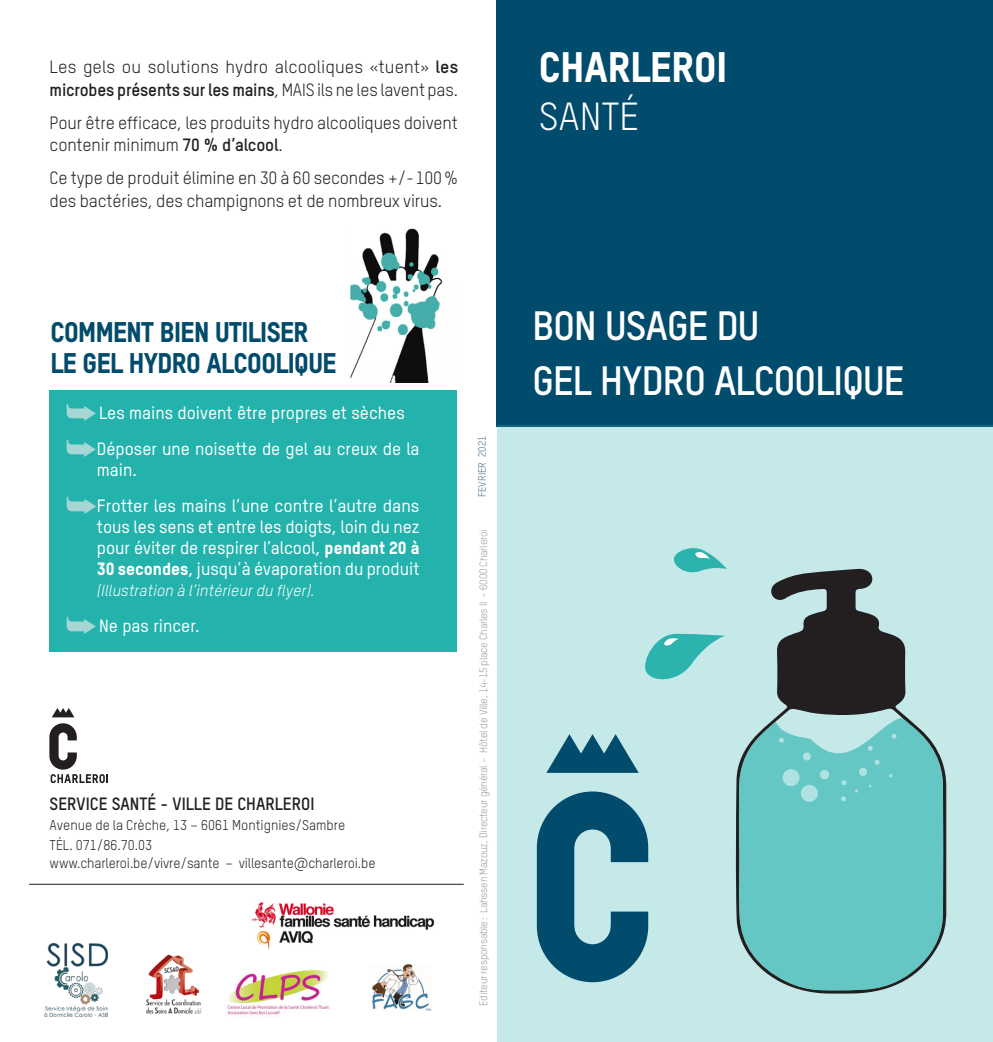
<style>
.page{position:relative;width:993px;height:1042px;background:#fff}
.page>*{position:absolute;margin:0;border:0;box-sizing:border-box;transform-origin:0 0}
.t1{font:800 42px "TSTAR";color:#fff}
.t2{font:700 40.25px/55.5px "TSTAR";letter-spacing:-.02em;color:#fff}
.t3{font:38.5px "TSTAR";color:#fff}
.t4{font:800 28px/31.5px "TSTAR";letter-spacing:-.02em;color:#014b6c}
.t5{font:17.5px/22.8px "TSTAR";letter-spacing:-.01em;color:#231f20}
.t6{font:500 17.5px/35.9px "TSTAR";color:#fff}
.t7{font:700 17.5px "TSTAR";color:#231f20}
.t8{font:italic 15.75px "TSTAR";color:#fff}
.t9{font:14px/19.9px "TSTAR";letter-spacing:-.005em;color:#231f20}
.t10{font:300 10.5px "TSTAR";letter-spacing:-.02em;color:#7e8083}
.t11{font:10.5px "TSTAR";letter-spacing:.01em;color:#4a6f8c}
.s1{font-weight:700}
.s2{color:#a7d7d5}
.s3{font-weight:800}
</style>
<div class="page">
<div style="left:496px;top:0;width:496px;height:426px;background:#014b6c"></div>
<svg style="left:52px;top:708px;width:22px;height:9px"></svg>
<svg style="left:49px;top:723px;width:59px;height:60px"></svg>
<hr style="left:29px;top:884px;width:434px;height:1px;background:#231f20">
<img style="left:251px;top:902px;width:184px;height:47px">
<img style="left:146px;top:955px;width:55px;height:58px">
<img style="left:371px;top:964px;width:60px;height:46px">
<img style="left:45px;top:942px;width:62px;height:75px">
<img style="left:227px;top:969px;width:102px;height:46px">
<div style="left:497px;top:425px;width:495px;height:617px;background:#c4e9e8"></div>
<svg style="left:735px;top:568px;width:211px;height:425px"></svg>
<svg style="left:738px;top:718px;width:204px;height:272px;background:#6ec7c3"></svg>
<svg style="left:673px;top:548px;width:53px;height:25px"></svg>
<svg style="left:645px;top:633px;width:80px;height:47px"></svg>
<svg style="left:782px;top:769px;width:17px;height:17px"></svg>
<div style="left:800px;top:785px;width:17px;height:17px;background:#afe2e0;border-radius:50%"></div>
<svg style="left:819px;top:770px;width:10px;height:9px"></svg>
<svg style="left:802px;top:752px;width:8px;height:8px"></svg>
<svg style="left:858px;top:768px;width:8px;height:8px"></svg>
<svg style="left:841px;top:780px;width:5px;height:5px"></svg>
<svg style="left:840px;top:796px;width:5px;height:5px"></svg>
<svg style="left:778px;top:738px;width:5px;height:5px"></svg>
<svg style="left:867px;top:746px;width:5px;height:5px"></svg>
<svg style="left:874px;top:760px;width:5px;height:5px"></svg>
<svg style="left:888px;top:774px;width:4px;height:3px"></svg>
<svg style="left:891px;top:734px;width:5px;height:4px"></svg>
<div style="left:49px;top:390px;width:407px;height:261px;background:#23b2ac"></div>
<img style="left:350px;top:228px;width:93px;height:154px">
<svg style="left:546px;top:734px;width:92px;height:39px"></svg>
<svg style="left:536px;top:791px;width:112px;height:191px"></svg>
<p class="t5" style="left:50px;top:55px;width:410px">Les gels ou solutions hydro alcooliques «tuent» <span class="s1">les microbes présents sur les mains</span>, MAIS ils ne les lavent pas.</p>
<p class="t5" style="left:50px;top:111px;width:409px">Pour être efficace, les produits hydro alcooliques doivent contenir minimum <span class="s1">70 % d’alcool</span>.</p>
<p class="t5" style="left:50px;top:166px;width:409px">Ce type de produit élimine en 30 à 60 secondes +/-100% des bactéries, des champignons et de nombreux virus.</p>
<h3 class="t4" style="left:50px;top:315px;width:305px">COMMENT BIEN UTILISER<br>LE GEL HYDRO ALCOOLIQUE ?</h3>
<p class="t6" style="left:65px;top:395px;width:355px"><span class="s2">➥</span>Les mains doivent être propres et sèches <span class="s2">➥</span>Déposer une noisette de gel au creux de la</p>
<p class="t6" style="left:65px;top:451px;width:355px;text-indent:31px">main.<br><span class="s2">➥</span>Frotter les mains l’une contre l’autre dans</p>
<p class="t6" style="left:97px;top:516px;width:324px;line-height:21px;text-align:justify">tous les sens et entre les doigts, loin du nez pour éviter de respirer l’alcool, <span class="s3">pendant 20 à 30 secondes</span>, jusqu’à évaporation du produit</p>
<p class="t8" style="left:97px;top:581px;width:219px">(Illustration à l’intérieur du flyer).</p>
<p class="t6" style="left:65px;top:607px;width:136px"><span class="s2">➥</span>Ne pas rincer.</p>
<p class="t7" style="left:50px;top:793px;width:266px">SERVICE SANTÉ - VILLE DE CHARLEROI</p>
<p class="t9" style="left:50px;top:815px;width:297px">Avenue de la Crèche, 13 – 6061 Montignies/Sambre<br>TÉL. 071/86.70.03</p>
<p class="t9" style="left:50px;top:852px;width:327px">www.charleroi.be/vivre/sante – villesante@charleroi.be</p>
<p class="t11" style="left:475px;top:497px;width:63px;rotate:-90deg">FEVRIER 2021</p>
<p class="t10" style="left:477px;top:1006px;width:478px;rotate:-90deg">Editeur responsable: Lahssen Mazouz, Directeur général – Hôtel de Ville, 14-15 place Charles II – 6000 Charleroi</p>
<h1 class="t1" style="left:538px;top:41px;width:190px">CHARLEROI</h1>
<h3 class="t3" style="left:538px;top:93px;width:102px">SANTÉ</h3>
<h2 class="t2" style="left:532px;top:297px;width:373px">BON USAGE DU<br>GEL HYDRO ALCOOLIQUE</h2>
</div>
